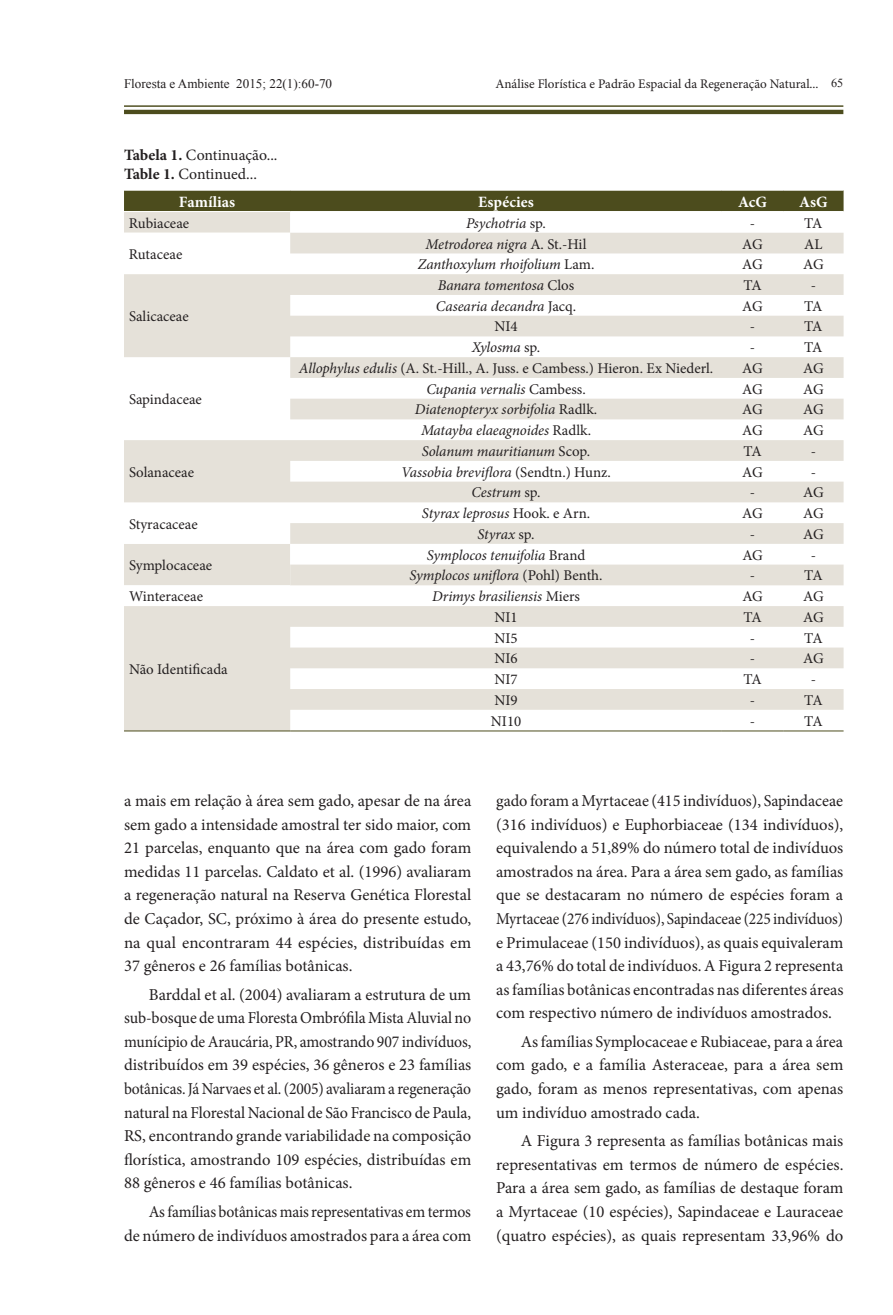
<style>
.page{position:relative;width:893px;height:1315px;background:#fff}
.page>*{position:absolute;margin:0;border:0;box-sizing:border-box;transform-origin:0 0}
.t1{font:16.62px/23.6px "Minion Pro";color:#231f20;text-align:justify}
.t2{font:16.62px/23.6px "Minion Pro";color:#231f20;text-align:right;scale:.94 1}
.t3{font:15.75px/18.9px "Minion Pro";color:#231f20}
.t4{font:700 15.75px "Minion Pro";color:#fff}
.t5{font:italic 14.88px "Minion Pro";letter-spacing:-.01em;color:#231f20}
.t6{font:14.88px "Minion Pro";color:#231f20}
.t7{font:13.12px "Minion Pro";color:#231f20}
.t8{font:13.12px "Times New Roman";color:#231f20}
.s1{font-family:"Times New Roman";font-size:12.25px}
.s2{font-weight:700}
.s3{font-style:normal}
.s4{font-style:italic}
</style>
<div class="page">
<hr style="left:124px;top:110px;width:719px;height:4px;background:#4c4c1d">
<hr style="left:124px;top:105px;width:719px;height:2px;background:#4c4c1d">
<div style="left:124px;top:191px;width:720px;height:20px;background:#4c4c1d"></div>
<svg style="left:124px;top:212px;width:719px;height:21px"></svg>
<svg style="left:124px;top:233px;width:720px;height:497px;fill:#e5e1d9"></svg>
<hr style="left:124px;top:730px;width:166px;height:1px;background:#4c4c1d">
<hr style="left:290px;top:730px;width:432px;height:1px;background:#4c4c1d">
<hr style="left:722px;top:730px;width:61px;height:1px;background:#4c4c1d">
<hr style="left:783px;top:730px;width:61px;height:1px;background:#4c4c1d">
<p class="t8" style="left:124px;top:75px;width:210px">Floresta e Ambiente 2015; 22(1):60-70</p>
<p class="t7" style="left:495px;top:75px;width:349px">Análise Florística e Padrão Espacial da Regeneração Natural... <span class="s1">65</span></p>
<p class="t3" style="left:124px;top:146px;width:155px"><span class="s2">Tabela 1.</span> Continuação...<br><span class="s2">Table 1.</span> Continued...</p>
<p class="t4" style="left:179px;top:190px;width:58px">Famílias</p>
<p class="t4" style="left:478px;top:190px;width:57px">Espécies</p>
<p class="t4" style="left:738px;top:190px;width:30px">AcG</p>
<p class="t4" style="left:799px;top:190px;width:30px">AsG</p>
<p class="t6" style="left:129px;top:213px;width:62px">Rubiaceae</p>
<p class="t5" style="left:466px;top:213px;width:81px">Psychotria <span class="s3">sp.</span></p>
<p class="t6" style="left:750px;top:213px;width:7px">-</p>
<p class="t6" style="left:804px;top:213px;width:20px">TA</p>
<p class="t6" style="left:129px;top:244px;width:55px">Rutaceae</p>
<p class="t5" style="left:426px;top:234px;width:162px">Metrodorea nigra <span class="s3">A. St.-Hil</span></p>
<p class="t6" style="left:742px;top:234px;width:22px">AG</p>
<p class="t6" style="left:804px;top:234px;width:20px">AL</p>
<p class="t5" style="left:418px;top:254px;width:178px">Zanthoxylum rhoifolium <span class="s3">Lam.</span></p>
<p class="t6" style="left:742px;top:254px;width:22px">AG</p>
<p class="t6" style="left:803px;top:254px;width:22px">AG</p>
<p class="t6" style="left:129px;top:306px;width:61px">Salicaceae</p>
<p class="t6" style="left:129px;top:389px;width:74px">Sapindaceae</p>
<p class="t6" style="left:129px;top:462px;width:67px">Solanaceae</p>
<p class="t6" style="left:129px;top:514px;width:70px">Styracaceae</p>
<p class="t6" style="left:129px;top:555px;width:85px">Symplocaceae</p>
<p class="t5" style="left:438px;top:275px;width:138px">Banara tomentosa <span class="s3">Clos</span></p>
<p class="t6" style="left:743px;top:275px;width:20px">TA</p>
<p class="t6" style="left:811px;top:275px;width:7px">-</p>
<p class="t5" style="left:436px;top:296px;width:142px">Casearia decandra <span class="s3">Jacq.</span></p>
<p class="t6" style="left:742px;top:296px;width:22px">AG</p>
<p class="t6" style="left:804px;top:296px;width:20px">TA</p>
<p class="t6" style="left:494px;top:317px;width:25px">NI4</p>
<p class="t6" style="left:750px;top:317px;width:7px">-</p>
<p class="t6" style="left:804px;top:317px;width:20px">TA</p>
<p class="t5" style="left:472px;top:337px;width:70px">Xylosma <span class="s3">sp.</span></p>
<p class="t6" style="left:750px;top:337px;width:7px">-</p>
<p class="t6" style="left:804px;top:337px;width:20px">TA</p>
<p class="t6" style="left:299px;top:358px;width:416px"><span class="s4">Allophylus edulis</span> (A. St.-Hill., A. Juss. e Cambess.) Hieron. Ex Niederl.</p>
<p class="t6" style="left:742px;top:358px;width:22px">AG</p>
<p class="t6" style="left:803px;top:358px;width:22px">AG</p>
<p class="t5" style="left:426px;top:379px;width:161px">Cupania vernalis <span class="s3">Cambess.</span></p>
<p class="t6" style="left:742px;top:379px;width:22px">AG</p>
<p class="t6" style="left:803px;top:379px;width:22px">AG</p>
<p class="t5" style="left:415px;top:399px;width:184px">Diatenopteryx sorbifolia <span class="s3">Radlk.</span></p>
<p class="t6" style="left:742px;top:400px;width:22px">AG</p>
<p class="t6" style="left:803px;top:400px;width:22px">AG</p>
<p class="t5" style="left:421px;top:420px;width:171px">Matayba elaeagnoides <span class="s3">Radlk.</span></p>
<p class="t6" style="left:742px;top:420px;width:22px">AG</p>
<p class="t6" style="left:803px;top:420px;width:22px">AG</p>
<p class="t5" style="left:422px;top:441px;width:170px">Solanum mauritianum <span class="s3">Scop.</span></p>
<p class="t6" style="left:743px;top:441px;width:20px">TA</p>
<p class="t6" style="left:811px;top:441px;width:7px">-</p>
<p class="t5" style="left:401px;top:462px;width:211px">Vassobia breviflora <span class="s3">(Sendtn.) Hunz.</span></p>
<p class="t6" style="left:742px;top:462px;width:22px">AG</p>
<p class="t6" style="left:811px;top:462px;width:7px">-</p>
<p class="t5" style="left:471px;top:482px;width:71px">Cestrum <span class="s3">sp.</span></p>
<p class="t6" style="left:750px;top:483px;width:7px">-</p>
<p class="t6" style="left:803px;top:483px;width:22px">AG</p>
<p class="t5" style="left:422px;top:503px;width:170px">Styrax leprosus <span class="s3">Hook. e Arn.</span></p>
<p class="t6" style="left:742px;top:503px;width:22px">AG</p>
<p class="t6" style="left:803px;top:503px;width:22px">AG</p>
<p class="t5" style="left:477px;top:524px;width:59px">Styrax <span class="s3">sp.</span></p>
<p class="t6" style="left:750px;top:524px;width:7px">-</p>
<p class="t6" style="left:803px;top:524px;width:22px">AG</p>
<p class="t5" style="left:427px;top:545px;width:160px">Symplocos tenuifolia <span class="s3">Brand</span></p>
<p class="t6" style="left:742px;top:545px;width:22px">AG</p>
<p class="t6" style="left:811px;top:545px;width:7px">-</p>
<p class="t5" style="left:410px;top:565px;width:195px">Symplocos uniflora <span class="s3">(Pohl) Benth.</span></p>
<p class="t6" style="left:750px;top:565px;width:7px">-</p>
<p class="t6" style="left:804px;top:565px;width:20px">TA</p>
<p class="t6" style="left:129px;top:586px;width:76px">Winteraceae</p>
<p class="t5" style="left:432px;top:586px;width:149px">Drimys brasiliensis <span class="s3">Miers</span></p>
<p class="t6" style="left:742px;top:586px;width:22px">AG</p>
<p class="t6" style="left:803px;top:586px;width:22px">AG</p>
<p class="t6" style="left:129px;top:659px;width:100px">Não Identificada</p>
<p class="t6" style="left:494px;top:607px;width:25px">NI1</p>
<p class="t6" style="left:743px;top:607px;width:20px">TA</p>
<p class="t6" style="left:803px;top:607px;width:22px">AG</p>
<p class="t6" style="left:494px;top:628px;width:25px">NI5</p>
<p class="t6" style="left:750px;top:628px;width:7px">-</p>
<p class="t6" style="left:804px;top:628px;width:20px">TA</p>
<p class="t6" style="left:494px;top:648px;width:25px">NI6</p>
<p class="t6" style="left:750px;top:648px;width:7px">-</p>
<p class="t6" style="left:803px;top:648px;width:22px">AG</p>
<p class="t6" style="left:494px;top:669px;width:25px">NI7</p>
<p class="t6" style="left:743px;top:669px;width:20px">TA</p>
<p class="t6" style="left:811px;top:669px;width:7px">-</p>
<p class="t6" style="left:494px;top:690px;width:25px">NI9</p>
<p class="t6" style="left:750px;top:690px;width:7px">-</p>
<p class="t6" style="left:804px;top:690px;width:20px">TA</p>
<p class="t6" style="left:491px;top:711px;width:32px">NI10</p>
<p class="t6" style="left:750px;top:711px;width:7px">-</p>
<p class="t6" style="left:804px;top:711px;width:20px">TA</p>
<p class="t1" style="left:124px;top:789px;width:349px">a mais em relação à área sem gado, apesar de na área sem gado a intensidade amostral ter sido maior, com 21 parcelas, enquanto que na área com gado foram medidas 11 parcelas. Caldato et al. (1996) avaliaram a regeneração natural na Reserva Genética Florestal de Caçador, SC, próximo à área do presente estudo, na qual encontraram 44 espécies, distribuídas em 37 gêneros e 26 famílias botânicas.</p>
<p class="t1" style="left:124px;top:982px;width:349px;text-indent:25px">Barddal et al. (2004) avaliaram a estrutura de um sub-bosque de uma Floresta Ombrófila Mista Aluvial no munícipio de Araucária, PR, amostrando 907 indivíduos, distribuídos em 39 espécies, 36 gêneros e 23 famílias botânicas. Já Narvaes et al. (2005) avaliaram a regeneração natural na Florestal Nacional de São Francisco de Paula, RS, encontrando grande variabilidade na composição florística, amostrando 109 espécies, distribuídas em 88 gêneros e 46 famílias botânicas.</p>
<p class="t2" style="left:124px;top:1200px;width:371px">As famílias botânicas mais representativas em termos<br>de número de indivíduos amostrados para a área com</p>
<p class="t1" style="left:496px;top:789px;width:349px">gado foram a Myrtaceae (415 indivíduos), Sapindaceae (316 indivíduos) e Euphorbiaceae (134 indivíduos), equivalendo a 51,89% do número total de indivíduos amostrados na área. Para a área sem gado, as famílias que se destacaram no número de espécies foram a Myrtaceae (276 indivíduos), Sapindaceae (225 indivíduos) e Primulaceae (150 indivíduos), as quais equivaleram a 43,76% do total de indivíduos. A Figura 2 representa as famílias botânicas encontradas nas diferentes áreas com respectivo número de indivíduos amostrados.</p>
<p class="t1" style="left:496px;top:1030px;width:349px;text-indent:25px">As famílias Symplocaceae e Rubiaceae, para a área com gado, e a família Asteraceae, para a área sem gado, foram as menos representativas, com apenas um indivíduo amostrado cada.</p>
<p class="t1" style="left:496px;top:1129px;width:349px;text-indent:25px">A Figura 3 representa as famílias botânicas mais representativas em termos de número de espécies.<br>Para a área sem gado, as famílias de destaque foram a Myrtaceae (10 espécies), Sapindaceae e Lauraceae (quatro espécies), as quais representam 33,96% do</p>
</div>
